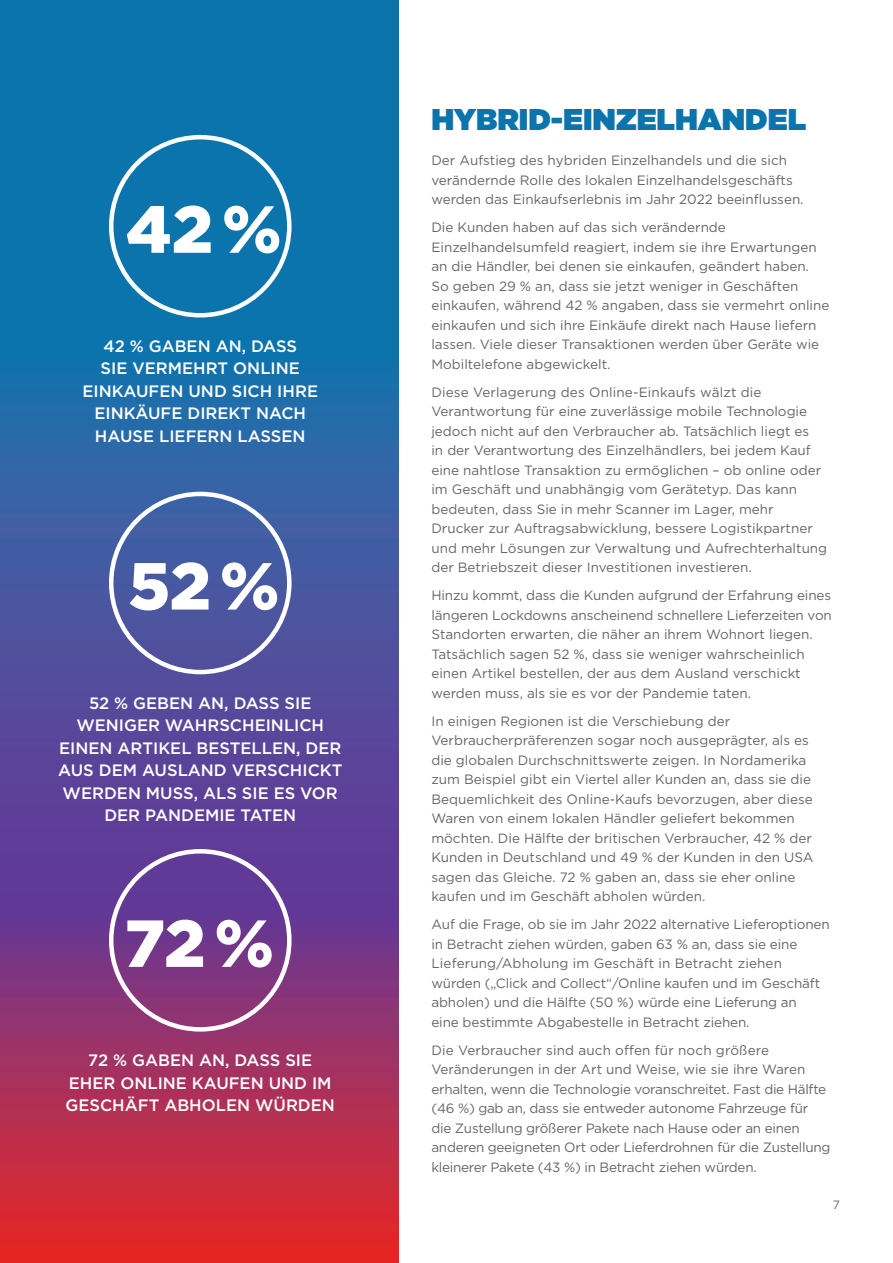
<style>
.page{position:relative;width:893px;height:1263px;background:#fff}
.page>*{position:absolute;margin:0;border:0;box-sizing:border-box;transform-origin:0 0}
.t1{font:900 66.45px "Gotham";color:#fff}
.t2{font:900 30px "Gotham";color:#0c74ad}
.t3{font:500 16.5px/22.5px "Gotham";color:#fff;text-align:center}
.t4{font:13.5px/19.5px "Gotham";color:#63666b}
.t5{font:13.5px/19.5px "Gotham";letter-spacing:-.02em;color:#63666b}
.t6{font:12px "Gotham";color:#63666b}
</style>
<div class="page">
<svg style="left:0;top:0;width:399px;height:1263px;background:#535390"></svg>
<div style="left:109px;top:135px;width:183px;height:182px;border:4px solid #fff;border-radius:50%"></div>
<div style="left:109px;top:849px;width:183px;height:182px;border:4px solid #fff;border-radius:50%"></div>
<div style="left:109px;top:492px;width:183px;height:182px;border:4px solid #fff;border-radius:50%"></div>
<p class="t1" style="left:126px;top:183px;width:157px">42 %</p>
<p class="t3" style="left:82px;top:335px;width:237px">42 % GABEN AN, DASS<br>SIE VERMEHRT ONLINE<br>EINKAUFEN UND SICH IHRE<br>EINKÄUFE DIREKT NACH<br>HAUSE LIEFERN LASSEN</p>
<p class="t1" style="left:128px;top:540px;width:153px">52 %</p>
<p class="t3" style="left:58px;top:691px;width:286px">52 % GEBEN AN, DASS SIE<br>WENIGER WAHRSCHEINLICH<br>EINEN ARTIKEL BESTELLEN, DER<br>AUS DEM AUSLAND VERSCHICKT<br>WERDEN MUSS, ALS SIE ES VOR<br>DER PANDEMIE TATEN</p>
<p class="t1" style="left:124px;top:897px;width:151px">72 %</p>
<p class="t3" style="left:66px;top:1049px;width:271px">72 % GABEN AN, DASS SIE<br>EHER ONLINE KAUFEN UND IM<br>GESCHÄFT ABHOLEN WÜRDEN</p>
<p class="t2" style="left:431px;top:98px;width:376px">HYBRID-EINZELHANDEL</p>
<p class="t4" style="left:431px;top:150px;width:374px">Der Aufstieg des hybriden Einzelhandels und die sich verändernde Rolle des lokalen Einzelhandelsgeschäfts werden das Einkaufserlebnis im Jahr 2022 beeinflussen.</p>
<p class="t4" style="left:431px;top:217px;width:400px">Die Kunden haben auf das sich verändernde Einzelhandelsumfeld reagiert, indem sie ihre Erwartungen an die Händler, bei denen sie einkaufen, geändert haben.<br>So geben 29 % an, dass sie jetzt weniger in Geschäften einkaufen, während 42 % angaben, dass sie vermehrt online einkaufen und sich ihre Einkäufe direkt nach Hause liefern lassen. Viele dieser Transaktionen werden über Geräte wie Mobiltelefone abgewickelt.</p>
<p class="t4" style="left:431px;top:382px;width:397px">Diese Verlagerung des Online-Einkaufs wälzt die Verantwortung für eine zuverlässige mobile Technologie jedoch nicht auf den Verbraucher ab. Tatsächlich liegt es<br>in der Verantwortung des Einzelhändlers, bei jedem Kauf eine nahtlose Transaktion zu ermöglichen – ob online oder im Geschäft und unabhängig vom Gerätetyp. Das kann bedeuten, dass Sie in mehr Scanner im Lager, mehr Drucker zur Auftragsabwicklung, bessere Logistikpartner und mehr Lösungen zur Verwaltung und Aufrechterhaltung der Betriebszeit dieser Investitionen investieren.</p>
<p class="t4" style="left:431px;top:586px;width:402px">Hinzu kommt, dass die Kunden aufgrund der Erfahrung eines längeren Lockdowns anscheinend schnellere Lieferzeiten von Standorten erwarten, die näher an ihrem Wohnort liegen.<br>Tatsächlich sagen 52 %, dass sie weniger wahrscheinlich einen Artikel bestellen, der aus dem Ausland verschickt werden muss, als sie es vor der Pandemie taten.</p>
<p class="t4" style="left:431px;top:711px;width:384px">In einigen Regionen ist die Verschiebung der Verbraucherpräferenzen sogar noch ausgeprägter, als es die globalen Durchschnittswerte zeigen. In Nordamerika zum Beispiel gibt ein Viertel aller Kunden an, dass sie die Bequemlichkeit des Online-Kaufs bevorzugen, aber diese Waren von einem lokalen Händler geliefert bekommen möchten. Die Hälfte der britischen Verbraucher, 42 % der Kunden in Deutschland und 49 % der Kunden in den USA sagen das Gleiche. 72 % gaben an, dass sie eher online kaufen und im Geschäft abholen würden.</p>
<p class="t4" style="left:431px;top:915px;width:400px">Auf die Frage, ob sie im Jahr 2022 alternative Lieferoptionen in Betracht ziehen würden, gaben 63 % an, dass sie eine Lieferung/Abholung im Geschäft in Betracht ziehen würden („Click and Collect“/Online kaufen und im Geschäft abholen) und die Hälfte (50 %) würde eine Lieferung an<br>eine bestimmte Abgabestelle in Betracht ziehen.</p>
<p class="t5" style="left:431px;top:1040px;width:400px">Die Verbraucher sind auch offen für noch größere Veränderungen in der Art und Weise, wie sie ihre Waren erhalten, wenn die Technologie voranschreitet. Fast die Hälfte (46 %) gab an, dass sie entweder autonome Fahrzeuge für die Zustellung größerer Pakete nach Hause oder an einen anderen geeigneten Ort oder Lieferdrohnen für die Zustellung kleinerer Pakete (43 %) in Betracht ziehen würden.</p>
<p class="t6" style="left:833px;top:1197px;width:9px">7</p>
</div>
